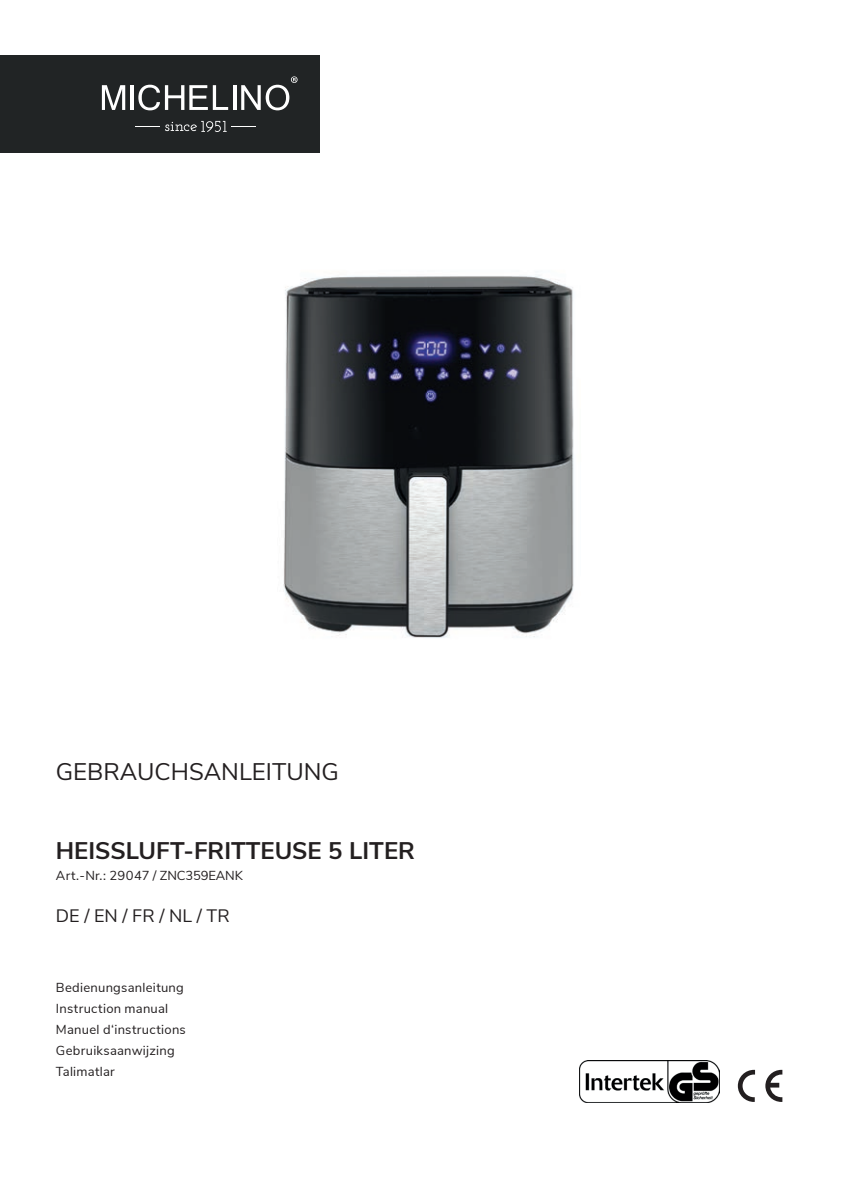
<style>
.page{position:relative;width:841px;height:1190px;background:#fff}
.page>*{position:absolute;margin:0;border:0;box-sizing:border-box;transform-origin:0 0}
.t1{font:700 24px "Nunito Sans";color:#231f20}
.t2{font:24px "Nunito Sans";color:#231f20}
.t3{font:18px "Nunito Sans";color:#231f20}
.t4{font:13px/21px "Nunito Sans";letter-spacing:.02em;color:#231f20}
.t5{font:13px "Nunito Sans";letter-spacing:-.01em;color:#231f20}
</style>
<div class="page">
<div style="left:0;top:56px;width:319px;height:97px;background:#212425"></div>
<svg style="left:102px;top:85px;width:23px;height:25px"></svg>
<hr style="left:130px;top:85px;width:3px;height:25px;background:#fff">
<svg style="left:138px;top:85px;width:90px;height:25px"></svg>
<hr style="left:233px;top:85px;width:3px;height:25px;background:#fff">
<svg style="left:135px;top:121px;width:121px;height:11px"></svg>
<svg style="left:241px;top:76px;width:56px;height:34px"></svg>
<svg style="left:737px;top:1070px;width:17px;height:32px"></svg>
<svg style="left:765px;top:1070px;width:17px;height:32px"></svg>
<img style="left:283px;top:275px;width:291px;height:363px">
<img style="left:579px;top:1060px;width:139px;height:42px">
<h1 class="t2" style="left:56px;top:754px;width:284px">GEBRAUCHSANLEITUNG</h1>
<h1 class="t1" style="left:56px;top:833px;width:360px">HEISSLUFT-FRITTEUSE 5 LITER</h1>
<p class="t5" style="left:56px;top:866px;width:188px">Art.-Nr.: 29047 / ZNC359EANK</p>
<h2 class="t3" style="left:56px;top:903px;width:175px">DE / EN / FR / NL / TR</h2>
<p class="t4" style="left:56px;top:976px;width:131px">Bedienungsanleitung<br>Instruction manual<br>Manuel d‘instructions<br>Gebruiksaanwijzing<br>Talimatlar</p>
</div>
